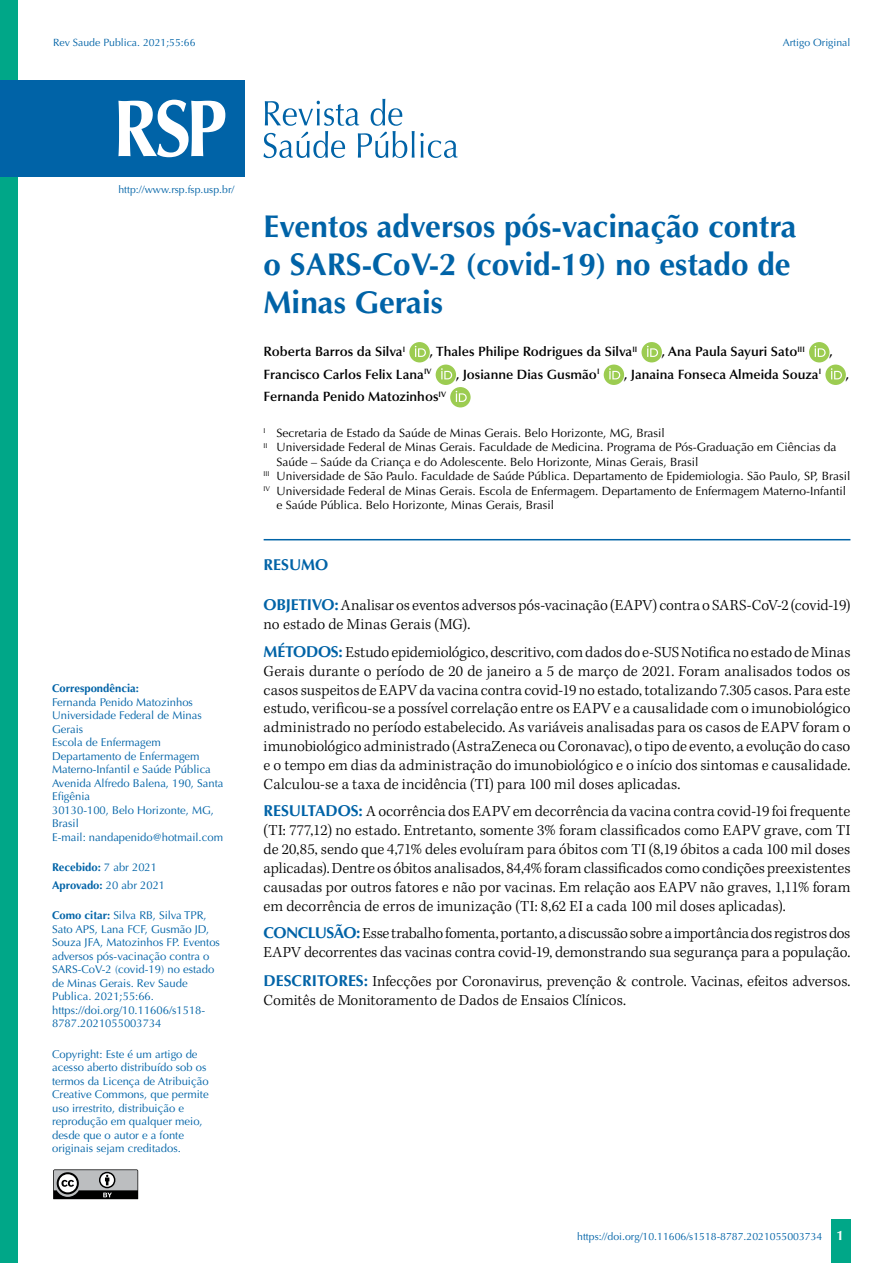
<style>
.page{position:relative;width:893px;height:1263px;background:#fff}
.page>*{position:absolute;margin:0;border:0;box-sizing:border-box;transform-origin:0 0}
.t1{font:700 31.5px/37.8px "Optima LT Std";color:#0063a7}
.t2{font:300 15.75px/18.9px "Kepler Std";color:#000}
.t3{font:700 15.75px "Optima LT Std";color:#0063a7}
.t4{font:600 13.5px "Optima LT Std";color:#000}
.t5{font:12px "Optima LT Std";color:#000}
.t6{font:11.25px/13.5px "Optima LT Std";color:#0063a7}
.t7{font:700 11.25px/17.7px "Optima LT Std";color:#0063a7}
.t8{font:10.5px "Optima LT Std";color:#0063a7}
.s1{font-weight:400}
.s2{font-weight:700}
.s3{font-family:"Optima LT Std";font-weight:700;color:#0063a7}
.s4{font-weight:700;font-size:13.5px;color:#fff}
</style>
<div class="page">
<div style="left:831px;top:1220px;width:20px;height:43px;background:#00a788"></div>
<svg style="left:53px;top:1169px;width:85px;height:30px;background:#7e7f80"></svg>
<div style="left:0;top:0;width:18px;height:1263px;background:#00a788"></div>
<hr style="left:264px;top:539px;width:586px;height:1px;background:#0063a7">
<div style="left:409px;top:342px;width:21px;height:20px;background:#9ccc51;border-radius:50%"></div>
<svg style="left:415px;top:346px;width:11px;height:11px"></svg>
<div style="left:641px;top:342px;width:21px;height:20px;background:#9ccc51;border-radius:50%"></div>
<svg style="left:647px;top:346px;width:11px;height:11px"></svg>
<div style="left:809px;top:342px;width:20px;height:20px;background:#9ccc51;border-radius:50%"></div>
<svg style="left:814px;top:346px;width:12px;height:11px"></svg>
<div style="left:436px;top:365px;width:20px;height:20px;background:#9ccc51;border-radius:50%"></div>
<svg style="left:441px;top:368px;width:11px;height:11px"></svg>
<div style="left:604px;top:365px;width:20px;height:20px;background:#9ccc51;border-radius:50%"></div>
<svg style="left:609px;top:368px;width:11px;height:11px"></svg>
<div style="left:825px;top:365px;width:21px;height:20px;background:#9ccc51;border-radius:50%"></div>
<svg style="left:831px;top:368px;width:11px;height:11px"></svg>
<div style="left:450px;top:387px;width:21px;height:20px;background:#9ccc51;border-radius:50%"></div>
<svg style="left:456px;top:391px;width:11px;height:11px"></svg>
<svg style="left:263px;top:99px;width:195px;height:59px"></svg>
<div style="left:0;top:80px;width:244px;height:96px;background:#0063a7"></div>
<svg style="left:118px;top:100px;width:107px;height:57px"></svg>
<p class="t8" style="left:53px;top:36px;width:144px">Rev Saude Publica. 2021;55:66</p>
<p class="t8" style="left:783px;top:36px;width:69px">Artigo Original</p>
<p class="t8" style="left:118px;top:183px;width:117px">http://www.rsp.fsp.usp.br/</p>
<p class="t7" style="left:52px;top:680px;width:88px">Correspondência:</p>
<p class="t6" style="left:52px;top:695px;width:173px">Fernanda Penido Matozinhos<br>Universidade Federal de Minas<br>Gerais<br>Escola de Enfermagem<br>Departamento de Enfermagem<br>Materno-Infantil e Saúde Pública<br>Avenida Alfredo Balena, 190, Santa<br>Efigênia<br>30130-100, Belo Horizonte, MG,<br>Brasil<br>E-mail: nandapenido@hotmail.com</p>
<p class="t7" style="left:52px;top:859px;width:115px">Recebido: <span class="s1">7 abr 2021<br></span>Aprovado: <span class="s1">20 abr 2021</span></p>
<p class="t6" style="left:52px;top:909px;width:169px"><span class="s2">Como citar:</span> Silva RB, Silva TPR,<br>Sato APS, Lana FCF, Gusmão JD,<br>Souza JFA, Matozinhos FP. Eventos adversos pós-vacinação contra o<br>SARS-CoV-2 (covid-19) no estado de Minas Gerais. Rev Saude<br>Publica. 2021;55:66. https://doi.org/10.11606/s1518-<br>8787.2021055003734</p>
<p class="t6" style="left:52px;top:1047px;width:158px">Copyright: Este é um artigo de acesso aberto distribuído sob os termos da Licença de Atribuição<br>Creative Commons, que permite uso irrestrito, distribuição e reprodução em qualquer meio, desde que o autor e a fonte originais sejam creditados.</p>
<h1 class="t1" style="left:264px;top:208px;width:534px">Eventos adversos pós-vacinação contra o SARS-CoV-2 (covid-19) no estado de<br>Minas Gerais</h1>
<p class="t4" style="left:264px;top:344px;width:143px">Roberta Barros da Silva<sup>I</sup></p>
<p class="t4" style="left:430px;top:344px;width:209px">, Thales Philipe Rodrigues da Silva<sup>II</sup></p>
<p class="t4" style="left:662px;top:344px;width:144px">, Ana Paula Sayuri Sato<sup>III</sup></p>
<p class="t4" style="left:829px;top:344px;width:5px">,</p>
<p class="t4" style="left:264px;top:366px;width:169px">Francisco Carlos Felix Lana<sup>IV</sup></p>
<p class="t4" style="left:456px;top:366px;width:145px">, Josianne Dias Gusmão<sup>I</sup></p>
<p class="t4" style="left:624px;top:366px;width:199px">, Janaina Fonseca Almeida Souza<sup>I</sup></p>
<p class="t4" style="left:846px;top:366px;width:5px">,</p>
<p class="t4" style="left:264px;top:389px;width:184px">Fernanda Penido Matozinhos<sup>IV</sup></p>
<p class="t5" style="left:264px;top:426px;width:403px"><sup>I</sup> Secretaria de Estado da Saúde de Minas Gerais. Belo Horizonte, MG, Brasil</p>
<p class="t5" style="left:264px;top:440px;width:574px"><sup>II</sup> Universidade Federal de Minas Gerais. Faculdade de Medicina. Programa de Pós-Graduação em Ciências da</p>
<p class="t5" style="left:276px;top:455px;width:424px">Saúde – Saúde da Criança e do Adolescente. Belo Horizonte, Minas Gerais, Brasil</p>
<p class="t5" style="left:264px;top:469px;width:588px"><sup>III</sup> Universidade de São Paulo. Faculdade de Saúde Pública. Departamento de Epidemiologia. São Paulo, SP, Brasil</p>
<p class="t5" style="left:264px;top:484px;width:584px"><sup>IV</sup> Universidade Federal de Minas Gerais. Escola de Enfermagem. Departamento de Enfermagem Materno-Infantil</p>
<p class="t5" style="left:276px;top:498px;width:279px">e Saúde Pública. Belo Horizonte, Minas Gerais, Brasil</p>
<p class="t3" style="left:264px;top:556px;width:66px">RESUMO</p>
<p class="t2" style="left:264px;top:597px;width:588px"><span class="s3">OBJETIVO:</span> Analisar os eventos adversos pós-vacinação (EAPV) contra o SARS-CoV-2 (covid-19) no estado de Minas Gerais (MG).</p>
<p class="t2" style="left:264px;top:643px;width:588px;text-align:justify"><span class="s3">MÉTODOS:</span> Estudo epidemiológico, descritivo, com dados do e-SUS Notifica no estado de Minas Gerais durante o período de 20 de janeiro a 5 de março de 2021. Foram analisados todos os casos suspeitos de EAPV da vacina contra covid-19 no estado, totalizando 7.305 casos. Para este estudo, verificou-se a possível correlação entre os EAPV e a causalidade com o imunobiológico administrado no período estabelecido. As variáveis analisadas para os casos de EAPV foram o imunobiológico administrado (AstraZeneca ou Coronavac), o tipo de evento, a evolução do caso e o tempo em dias da administração do imunobiológico e o início dos sintomas e causalidade.<br>Calculou-se a taxa de incidência (TI) para 100 mil doses aplicadas.</p>
<p class="t2" style="left:264px;top:803px;width:588px;text-align:justify"><span class="s3">RESULTADOS:</span> A ocorrência dos EAPV em decorrência da vacina contra covid-19 foi frequente (TI: 777,12) no estado. Entretanto, somente 3% foram classificados como EAPV grave, com TI de 20,85, sendo que 4,71% deles evoluíram para óbitos com TI (8,19 óbitos a cada 100 mil doses aplicadas). Dentre os óbitos analisados, 84,4% foram classificados como condições preexistentes causadas por outros fatores e não por vacinas. Em relação aos EAPV não graves, 1,11% foram em decorrência de erros de imunização (TI: 8,62 EI a cada 100 mil doses aplicadas).</p>
<p class="t2" style="left:264px;top:925px;width:588px"><span class="s3">CONCLUSÃO:</span> Esse trabalho fomenta, portanto, a discussão sobre a importância dos registros dos<br>EAPV decorrentes das vacinas contra covid-19, demonstrando sua segurança para a população.</p>
<p class="t2" style="left:264px;top:971px;width:588px;line-height:19.8px"><span class="s3">DESCRITORES:</span> Infecções por Coronavirus, prevenção &amp; controle. Vacinas, efeitos adversos.<br>Comitês de Monitoramento de Dados de Ensaios Clínicos.</p>
<p class="t8" style="left:577px;top:1230px;width:268px">https://doi.org/10.11606/s1518-8787.2021055003734 <span class="s4">1</span></p>
</div>
